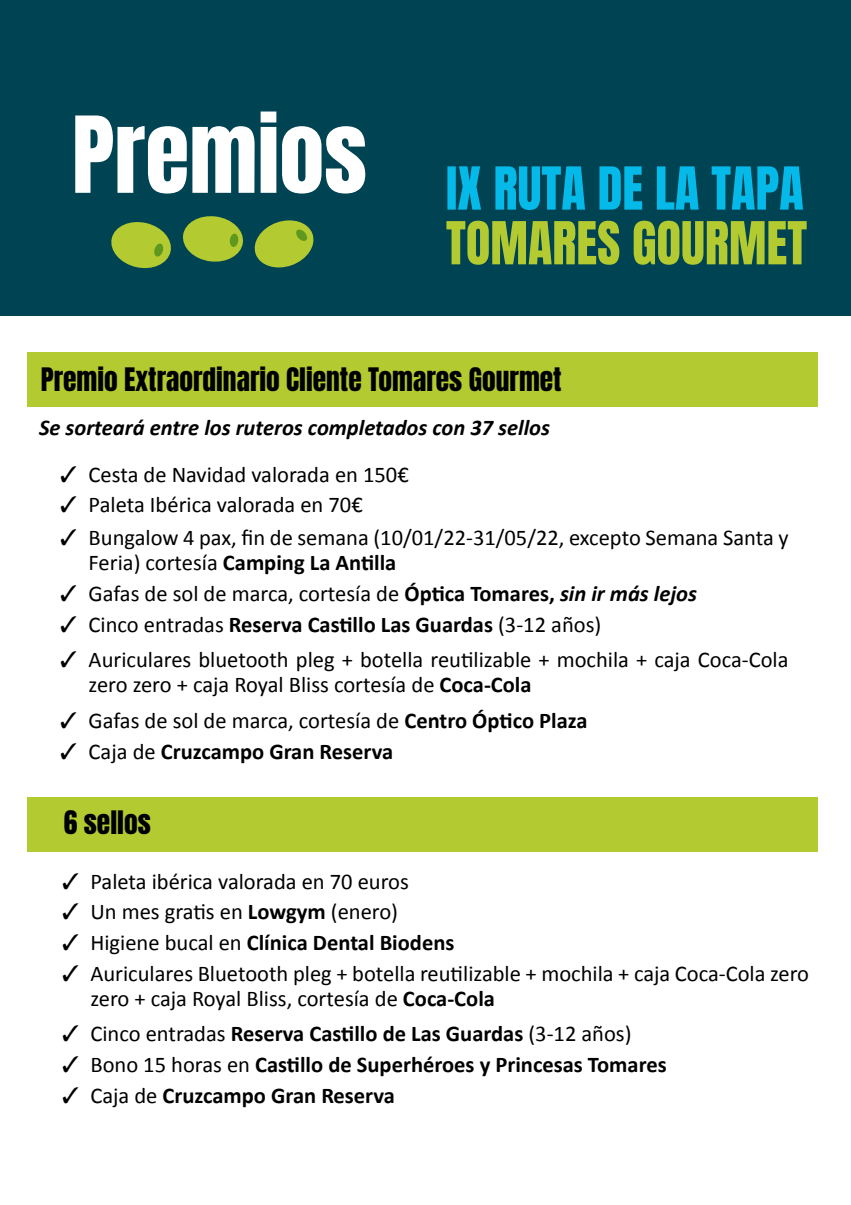
<style>
.page{position:relative;width:851px;height:1205px;background:#fff}
.page>*{position:absolute;margin:0;border:0;box-sizing:border-box;transform-origin:0 0}
.t1{font:90px "Anton";color:#fff}
.t2{font:27.5px "Anton";color:#000}
.t3{font:22.5px/25px "Calibri";color:#000}
.t4{font:700 22.5px "Calibri";color:#000}
.t5{font:italic 700 22.5px "Calibri";color:#000}
.s1{font-weight:700}
.s2{font-weight:700;font-style:italic}
.s3{font-weight:400}
</style>
<div class="page">
<div style="left:27px;top:797px;width:790px;height:54px;background:#b3ca30"></div>
<div style="left:27px;top:353px;width:790px;height:54px;background:#b3ca30"></div>
<div style="left:0;top:0;width:850px;height:315px;background:#004352"></div>
<svg style="left:446px;top:221px;width:360px;height:44px"></svg>
<svg style="left:447px;top:166px;width:355px;height:44px"></svg>
<svg style="left:183px;top:216px;width:60px;height:46px"></svg>
<svg style="left:111px;top:222px;width:60px;height:47px"></svg>
<svg style="left:254px;top:220px;width:60px;height:48px"></svg>
<div style="left:229px;top:233px;width:9px;height:14px;background:#5e981f;border-radius:50%"></div>
<h1 class="t1" style="left:72px;top:109px;width:296px">Premios</h1>
<p class="t2" style="left:41px;top:366px;width:522px">Premio Extraordinario Cliente Tomares Gourmet</p>
<p class="t5" style="left:39px;top:413px;width:512px">Se sorteará entre los ruteros completados con 37 sellos</p>
<p class="t3" style="left:60px;top:462px;width:350px">✓ Cesta de Navidad valorada en 150€</p>
<p class="t3" style="left:60px;top:492px;width:304px">✓ Paleta Ibérica valorada en 70€</p>
<p class="t3" style="left:89px;top:525px;width:701px;text-indent:-28px">✓ Bungalow 4 pax, fin de semana (10/01/22-31/05/22, excepto Semana Santa y<br>Feria) cortesía <span class="s1">Camping La Antilla</span></p>
<p class="t3" style="left:60px;top:581px;width:638px">✓ Gafas de sol de marca, cortesía de <span class="s1">Óptica Tomares,</span> <span class="s2">sin ir más lejos</span></p>
<p class="t4" style="left:60px;top:610px;width:542px">✓ <span class="s3">Cinco entradas</span> Reserva Castillo Las Guardas <span class="s3">(3-12 años)</span></p>
<p class="t3" style="left:89px;top:647px;width:701px;text-indent:-28px">✓ Auriculares bluetooth pleg + botella reutilizable + mochila + caja Coca-Cola zero zero + caja Royal Bliss cortesía de <span class="s1">Coca-Cola</span></p>
<p class="t3" style="left:60px;top:708px;width:528px">✓ Gafas de sol de marca, cortesía de <span class="s1">Centro Óptico Plaza</span></p>
<p class="t4" style="left:60px;top:736px;width:334px">✓ <span class="s3">Caja de</span> Cruzcampo Gran Reserva</p>
<p class="t2" style="left:64px;top:808px;width:88px">6 sellos</p>
<p class="t3" style="left:62px;top:869px;width:348px">✓ Paleta ibérica valorada en 70 euros</p>
<p class="t3" style="left:62px;top:899px;width:337px">✓ Un mes gratis en <span class="s1">Lowgym</span> (enero)</p>
<p class="t4" style="left:62px;top:928px;width:394px">✓ <span class="s3">Higiene bucal en</span> Clínica Dental Biodens</p>
<p class="t3" style="left:90px;top:961px;width:720px;text-indent:-28px">✓ Auriculares Bluetooth pleg + botella reutilizable + mochila + caja Coca-Cola zero zero + caja Royal Bliss, cortesía de <span class="s1">Coca-Cola</span></p>
<p class="t4" style="left:62px;top:1019px;width:571px">✓ <span class="s3">Cinco entradas</span> Reserva Castillo de Las Guardas <span class="s3">(3-12 años)</span></p>
<p class="t4" style="left:62px;top:1050px;width:606px">✓ <span class="s3">Bono 15 horas en</span> Castillo de Superhéroes y Princesas Tomares</p>
<p class="t4" style="left:62px;top:1080px;width:334px">✓ <span class="s3">Caja de</span> Cruzcampo Gran Reserva</p>
</div>
